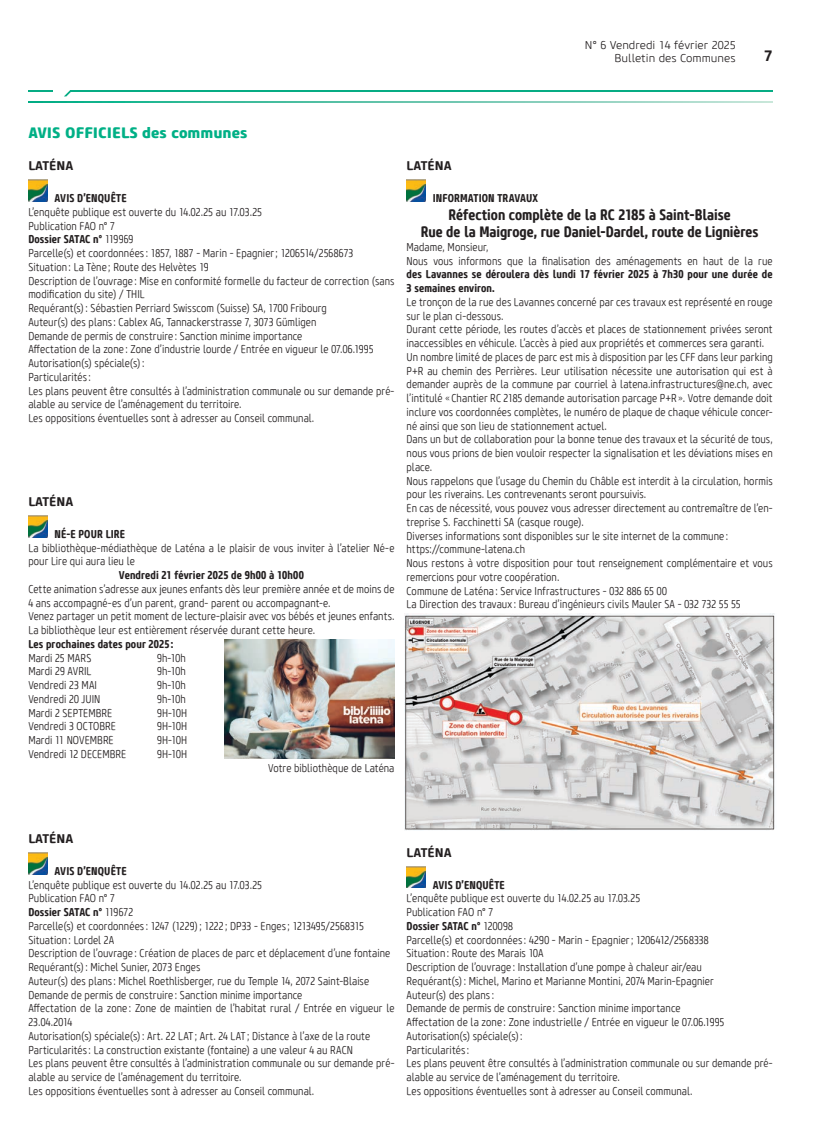
<style>
.page{position:relative;width:833px;height:1134px;background:#fff}
.page>*{position:absolute;margin:0;border:0;box-sizing:border-box;transform-origin:0 0}
.t1{font:700 15px/17.5px "Core Sans M67 Cn";color:#231f20;text-align:center}
.t2{font:800 15px "Core Sans M75";color:#00b086}
.t3{font:700 15px "Core Sans M65";color:#231f20}
.t4{font:700 12.5px "Core Sans M65";color:#231f20}
.t5{font:300 11.25px/13.8px "Core Sans M37 Cn";letter-spacing:.005em;color:#231f20}
.t6{font:700 11.25px/13.8px "Core Sans M67 Cn";letter-spacing:.01em;color:#231f20}
.t7{font:300 11.25px/13.5px "Core Sans M35";color:#231f20;text-align:right}
.s1{font-family:"Core Sans M37 Cn";font-weight:300}
</style>
<div class="page">
<svg style="left:28px;top:101px;width:744px;height:2px"></svg>
<hr style="left:70px;top:90px;width:702px;height:2px;background:#06ac84">
<hr style="left:28px;top:90px;width:25px;height:2px;background:#06ac84">
<svg style="left:64px;top:90px;width:7px;height:6px"></svg>
<img style="left:28px;top:180px;width:19px;height:21px">
<img style="left:28px;top:853px;width:19px;height:21px">
<img style="left:28px;top:516px;width:19px;height:21px">
<img style="left:224px;top:639px;width:170px;height:120px">
<img style="left:406px;top:180px;width:20px;height:21px">
<img style="left:405px;top:614px;width:370px;height:216px">
<img style="left:406px;top:866px;width:20px;height:22px">
<p class="t7" style="left:585px;top:39px;width:152px">N° 6 Vendredi 14 février 2025<br>Bulletin des Communes</p>
<h1 class="t3" style="left:764px;top:46px;width:10px">7</h1>
<h1 class="t2" style="left:28px;top:123px;width:221px">AVIS OFFICIELS des communes</h1>
<p class="t4" style="left:28px;top:158px;width:47px">LATÉNA</p>
<p class="t6" style="left:55px;top:191px;width:74px">AVIS D’ENQUÊTE</p>
<p class="t5" style="left:28px;top:205px;width:235px">L’enquête publique est ouverte du 14.02.25 au 17.03.25<br>Publication FAO n° 7</p>
<p class="t6" style="left:28px;top:233px;width:106px">Dossier SATAC n° <span class="s1">119969</span></p>
<p class="t5" style="left:28px;top:247px;width:368px">Parcelle(s) et coordonnées: 1857, 1887 - Marin - Epagnier; 1206514/2568673<br>Situation : La Tène ; Route des Helvètes 19<br>Description de l’ouvrage : Mise en conformité formelle du facteur de correction (sans modification du site) / THIL<br>Requérant(s): Sébastien Perriard Swisscom (Suisse) SA, 1700 Fribourg<br>Auteur(s) des plans: Cablex AG, Tannackerstrasse 7, 3073 Gümligen<br>Demande de permis de construire : Sanction minime importance<br>Affectation de la zone : Zone d’industrie lourde / Entrée en vigueur le 07.06.1995<br>Autorisation(s) spéciale(s):<br>Particularités:<br>Les plans peuvent être consultés à l’administration communale ou sur demande pré&shy;alable au service de l’aménagement du territoire.<br>Les oppositions éventuelles sont à adresser au Conseil communal.</p>
<p class="t4" style="left:28px;top:494px;width:47px">LATÉNA</p>
<p class="t6" style="left:55px;top:527px;width:72px">NÉ-E POUR LIRE</p>
<p class="t5" style="left:28px;top:541px;width:368px">La bibliothèque-médiathèque de Laténa a le plaisir de vous inviter à l’atelier Né-e pour Lire qui aura lieu le</p>
<p class="t6" style="left:119px;top:568px;width:186px">Vendredi 21 février 2025 de 9h00 à 10h00</p>
<p class="t5" style="left:28px;top:582px;width:368px">Cette animation s’adresse aux jeunes enfants dès leur première année et de moins de 4 ans accompagné-es d’un parent, grand- parent ou accompagnant-e.<br>Venez partager un petit moment de lecture-plaisir avec vos bébés et jeunes enfants.<br>La bibliothèque leur est entièrement réservée durant cette heure.</p>
<p class="t6" style="left:28px;top:637px;width:147px">Les prochaines dates pour 2025 :</p>
<p class="t5" style="left:28px;top:651px;width:64px">Mardi 25 MARS</p>
<p class="t5" style="left:157px;top:651px;width:30px">9h-10h</p>
<p class="t5" style="left:28px;top:665px;width:64px">Mardi 29 AVRIL</p>
<p class="t5" style="left:157px;top:665px;width:30px">9h-10h</p>
<p class="t5" style="left:28px;top:679px;width:70px">Vendredi 23 MAI</p>
<p class="t5" style="left:157px;top:679px;width:30px">9h-10h</p>
<p class="t5" style="left:28px;top:692px;width:74px">Vendredi 20 JUIN</p>
<p class="t5" style="left:157px;top:692px;width:30px">9h-10h</p>
<p class="t5" style="left:28px;top:706px;width:85px">Mardi 2 SEPTEMBRE</p>
<p class="t5" style="left:157px;top:706px;width:31px">9H-10H</p>
<p class="t5" style="left:28px;top:720px;width:89px">Vendredi 3 OCTOBRE</p>
<p class="t5" style="left:157px;top:720px;width:31px">9H-10H</p>
<p class="t5" style="left:28px;top:734px;width:87px">Mardi 11 NOVEMBRE</p>
<p class="t5" style="left:157px;top:734px;width:31px">9H-10H</p>
<p class="t5" style="left:28px;top:747px;width:99px">Vendredi 12 DECEMBRE</p>
<p class="t5" style="left:157px;top:747px;width:31px">9H-10H</p>
<p class="t5" style="left:268px;top:761px;width:128px">Votre bibliothèque de Laténa</p>
<p class="t4" style="left:406px;top:158px;width:47px">LATÉNA</p>
<p class="t6" style="left:433px;top:191px;width:107px">INFORMATION TRAVAUX</p>
<h1 class="t1" style="left:421px;top:206px;width:339px">Réfection complète de la RC 2185 à Saint-Blaise<br>Rue de la Maigroge, rue Daniel-Dardel, route de Lignières</h1>
<p class="t5" style="left:406px;top:240px;width:368px">Madame, Monsieur,<br>Nous vous informons que la finalisation des aménagements en haut de la rue</p>
<p class="t6" style="left:406px;top:268px;width:367px">des Lavannes se déroulera dès lundi 17 février 2025 à 7h30 pour une durée de<br>3 semaines environ.</p>
<p class="t5" style="left:406px;top:295px;width:368px">Le tronçon de la rue des Lavannes concerné par ces travaux est représenté en rouge sur le plan ci-dessous.<br>Durant cette période, les routes d’accès et places de stationnement privées seront inaccessibles en véhicule. L’accès à pied aux propriétés et commerces sera garanti.<br>Un nombre limité de places de parc est mis à disposition par les CFF dans leur parking P+R au chemin des Perrières. Leur utilisation nécessite une autorisation qui est à demander auprès de la commune par courriel à latena.infrastructures@ne.ch, avec l’intitulé « Chantier RC 2185 demande autorisation parcage P+R». Votre demande doit inclure vos coordonnées complètes, le numéro de plaque de chaque véhicule concer&shy;né ainsi que son lieu de stationnement actuel.<br>Dans un but de collaboration pour la bonne tenue des travaux et la sécurité de tous, nous vous prions de bien vouloir respecter la signalisation et les déviations mises en place.<br>Nous rappelons que l’usage du Chemin du Châble est interdit à la circulation, hormis pour les riverains. Les contrevenants seront poursuivis.<br>En cas de nécessité, vous pouvez vous adresser directement au contremaître de l’en&shy;treprise S. Facchinetti SA (casque rouge).<br>Diverses informations sont disponibles sur le site internet de la commune : https://commune-latena.ch<br>Nous restons à votre disposition pour tout renseignement complémentaire et vous remercions pour votre coopération.<br>Commune de Laténa : Service Infrastructures - 032 886 65 00<br>La Direction des travaux : Bureau d’ingénieurs civils Mauler SA - 032 732 55 55</p>
<p class="t4" style="left:28px;top:831px;width:47px">LATÉNA</p>
<p class="t6" style="left:55px;top:864px;width:74px">AVIS D’ENQUÊTE</p>
<p class="t5" style="left:28px;top:878px;width:235px">L’enquête publique est ouverte du 14.02.25 au 17.03.25<br>Publication FAO n° 7</p>
<p class="t6" style="left:28px;top:905px;width:106px">Dossier SATAC n° <span class="s1">119672</span></p>
<p class="t5" style="left:28px;top:919px;width:368px">Parcelle(s) et coordonnées: 1247 (1229); 1222 ; DP33 - Enges; 1213495/2568315<br>Situation : Lordel 2A<br>Description de l’ouvrage : Création de places de parc et déplacement d’une fontaine Requérant(s): Michel Sunier, 2073 Enges<br>Auteur(s) des plans: Michel Roethlisberger, rue du Temple 14, 2072 Saint-Blaise Demande de permis de construire : Sanction minime importance<br>Affectation de la zone : Zone de maintien de l’habitat rural / Entrée en vigueur le 23.04.2014<br>Autorisation(s) spéciale(s): Art. 22 LAT ; Art. 24 LAT ; Distance à l’axe de la route Particularités: La construction existante (fontaine) a une valeur 4 au RACN<br>Les plans peuvent être consultés à l’administration communale ou sur demande pré&shy;alable au service de l’aménagement du territoire.<br>Les oppositions éventuelles sont à adresser au Conseil communal.</p>
<p class="t4" style="left:406px;top:845px;width:47px">LATÉNA</p>
<p class="t6" style="left:433px;top:878px;width:74px">AVIS D’ENQUÊTE</p>
<p class="t5" style="left:406px;top:892px;width:235px">L’enquête publique est ouverte du 14.02.25 au 17.03.25<br>Publication FAO n° 7</p>
<p class="t6" style="left:406px;top:919px;width:108px">Dossier SATAC n° <span class="s1">120098</span></p>
<p class="t5" style="left:406px;top:933px;width:368px">Parcelle(s) et coordonnées: 4290 - Marin - Epagnier; 1206412/2568338<br>Situation : Route des Marais 10A<br>Description de l’ouvrage : Installation d’une pompe à chaleur air/eau<br>Requérant(s): Michel, Marino et Marianne Montini, 2074 Marin-Epagnier<br>Auteur(s) des plans:<br>Demande de permis de construire : Sanction minime importance<br>Affectation de la zone : Zone industrielle / Entrée en vigueur le 07.06.1995<br>Autorisation(s) spéciale(s):<br>Particularités:<br>Les plans peuvent être consultés à l’administration communale ou sur demande pré&shy;alable au service de l’aménagement du territoire.<br>Les oppositions éventuelles sont à adresser au Conseil communal.</p>
</div>
